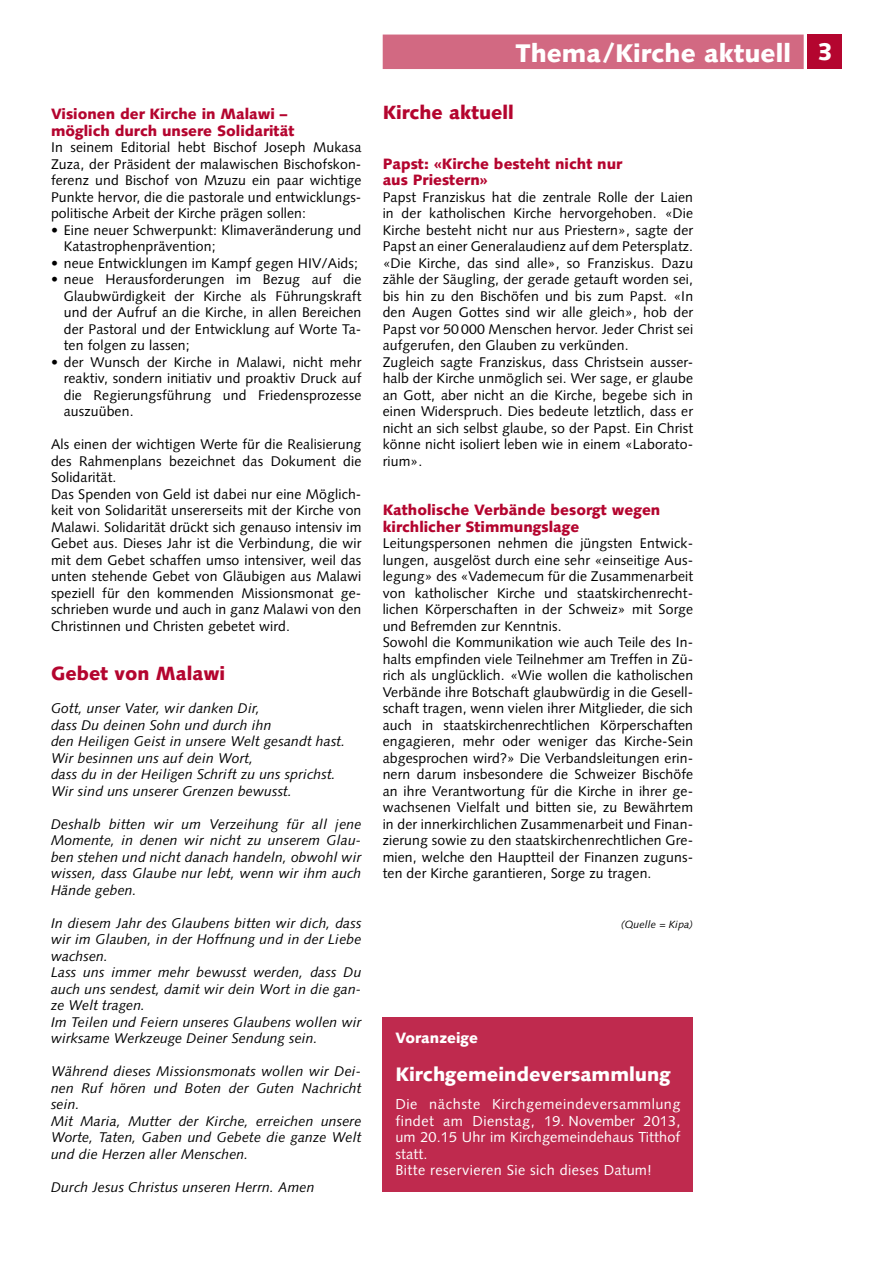
<style>
.page{position:relative;width:893px;height:1263px;background:#fff}
.page>*{position:absolute;margin:0;border:0;box-sizing:border-box;transform-origin:0 0}
.t1{font:900 25.5px "Syntax";color:#fff}
.t2{font:900 19.5px "Syntax";color:#fff}
.t3{font:900 19.2px "Syntax";color:#b4052f}
.t4{font:900 15px/16.5px "Syntax";color:#b4052f}
.t5{font:900 15px "Syntax";color:#fff}
.t6{font:14.4px/16.5px "Syntax";letter-spacing:.03em;color:#fff}
.t7{font:14.1px/16.5px "Syntax";letter-spacing:.01em;color:#000}
.t8{font:italic 14.1px/16.5px "Syntax";letter-spacing:.01em;color:#000}
.t9{font:italic 10.5px "Syntax";letter-spacing:.01em;color:#000}
.s1{font-size:24px}
</style>
<div class="page">
<div style="left:808px;top:35px;width:34px;height:34px;background:#b4052f"></div>
<div style="left:383px;top:35px;width:421px;height:34px;background:#d26982"></div>
<div style="left:383px;top:1017px;width:310px;height:175px;background:#bf2a4e"></div>
<p class="t4" style="left:51px;top:106px;width:245px">Visionen der Kirche in Malawi – möglich durch unsere Solidarität</p>
<p class="t7" style="left:51px;top:139px;width:312px;text-align:justify">In seinem Editorial hebt Bischof Joseph Mukasa Zuza, der Präsident der malawischen Bischofskon&shy;ferenz und Bischof von Mzuzu ein paar wichtige Punkte hervor, die die pastorale und entwicklungs&shy;politische Arbeit der Kirche prägen sollen:</p>
<p class="t7" style="left:64px;top:221px;width:299px;text-indent:-13px">• Eine neuer Schwerpunkt: Klimaveränderung und<br>Katastrophenprävention;</p>
<p class="t7" style="left:51px;top:254px;width:309px">• neue Entwicklungen im Kampf gegen HIV/Aids;</p>
<p class="t7" style="left:64px;top:271px;width:299px;text-align:justify;text-indent:-13px">• neue Herausforderungen im Bezug auf die Glaubwürdigkeit der Kirche als Führungskraft und der Aufruf an die Kirche, in allen Bereichen der Pastoral und der Entwicklung auf Worte Ta&shy;ten folgen zu lassen;</p>
<p class="t7" style="left:64px;top:353px;width:299px;text-align:justify;text-indent:-13px">• der Wunsch der Kirche in Malawi, nicht mehr reaktiv, sondern initiativ und proaktiv Druck auf die Regierungsführung und Friedensprozesse auszuüben.</p>
<p class="t7" style="left:51px;top:436px;width:312px">Als einen der wichtigen Werte für die Realisierung des Rahmenplans bezeichnet das Dokument die Solidarität.<br>Das Spenden von Geld ist dabei nur eine Möglich&shy;keit von Solidarität unsererseits mit der Kirche von Malawi. Solidarität drückt sich genauso intensiv im Gebet aus. Dieses Jahr ist die Verbindung, die wir mit dem Gebet schaffen umso intensiver, weil das unten stehende Gebet von Gläubigen aus Malawi speziell für den kommenden Missionsmonat ge&shy;schrieben wurde und auch in ganz Malawi von den Christinnen und Christen gebetet wird.</p>
<h3 class="t3" style="left:51px;top:662px;width:176px">Gebet von Malawi</h3>
<p class="t8" style="left:51px;top:700px;width:296px">Gott, unser Vater, wir danken Dir,<br>dass Du deinen Sohn und durch ihn<br>den Heiligen Geist in unsere Welt gesandt hast.<br>Wir besinnen uns auf dein Wort,<br>dass du in der Heiligen Schrift zu uns sprichst.<br>Wir sind uns unserer Grenzen bewusst.</p>
<p class="t8" style="left:51px;top:815px;width:312px;text-align:justify">Deshalb bitten wir um Verzeihung für all jene Momente, in denen wir nicht zu unserem Glau&shy;ben stehen und nicht danach handeln, obwohl wir wissen, dass Glaube nur lebt, wenn wir ihm auch Hände geben.</p>
<p class="t8" style="left:51px;top:914px;width:312px">In diesem Jahr des Glaubens bitten wir dich, dass wir im Glauben, in der Hoffnung und in der Liebe wachsen.<br>Lass uns immer mehr bewusst werden, dass Du auch uns sendest, damit wir dein Wort in die gan&shy;ze Welt tragen.<br>Im Teilen und Feiern unseres Glaubens wollen wir wirksame Werkzeuge Deiner Sendung sein.</p>
<p class="t8" style="left:51px;top:1063px;width:312px">Während dieses Missionsmonats wollen wir Dei&shy;nen Ruf hören und Boten der Guten Nachricht sein.<br>Mit Maria, Mutter der Kirche, erreichen unsere Worte, Taten, Gaben und Gebete die ganze Welt und die Herzen aller Menschen.</p>
<p class="t8" style="left:51px;top:1178px;width:265px">Durch Jesus Christus unseren Herrn. Amen</p>
<h1 class="t1" style="left:516px;top:38px;width:319px">Thema/Kirche aktuell <span class="s1">3</span></h1>
<h3 class="t3" style="left:383px;top:101px;width:133px">Kirche aktuell</h3>
<p class="t4" style="left:383px;top:155px;width:241px">Papst: «Kirche besteht nicht nur aus Priestern»</p>
<p class="t7" style="left:383px;top:188px;width:312px">Papst Franziskus hat die zentrale Rolle der Laien in der katholischen Kirche hervorgehoben. «Die Kirche besteht nicht nur aus Priestern», sagte der Papst an einer Generalaudienz auf dem Petersplatz. «Die Kirche, das sind alle», so Franziskus. Dazu zähle der Säugling, der gerade getauft worden sei, bis hin zu den Bischöfen und bis zum Papst. «In den Augen Gottes sind wir alle gleich», hob der Papst vor 50 000 Menschen hervor. Jeder Christ sei aufgerufen, den Glauben zu verkünden.<br>Zugleich sagte Franziskus, dass Christsein ausser&shy;halb der Kirche unmöglich sei. Wer sage, er glaube an Gott, aber nicht an die Kirche, begebe sich in einen Widerspruch. Dies bedeute letztlich, dass er nicht an sich selbst glaube, so der Papst. Ein Christ könne nicht isoliert leben wie in einem «Laborato&shy;rium».</p>
<p class="t4" style="left:383px;top:502px;width:279px">Katholische Verbände besorgt wegen kirchlicher Stimmungslage</p>
<p class="t7" style="left:383px;top:535px;width:312px">Leitungspersonen nehmen die jüngsten Entwick&shy;lungen, ausgelöst durch eine sehr «einseitige Aus&shy;legung» des «Vademecum für die Zusammenarbeit von katholischer Kirche und staatskirchenrecht&shy;lichen Körperschaften in der Schweiz» mit Sorge und Befremden zur Kenntnis.<br>Sowohl die Kommunikation wie auch Teile des In&shy;halts empfinden viele Teilnehmer am Treffen in Zü&shy;rich als unglücklich. «Wie wollen die katholischen Verbände ihre Botschaft glaubwürdig in die Gesell&shy;schaft tragen, wenn vielen ihrer Mitglieder, die sich auch in staatskirchenrechtlichen Körperschaften engagieren, mehr oder weniger das Kirche-Sein abgesprochen wird?» Die Verbandsleitungen erin&shy;nern darum insbesondere die Schweizer Bischöfe an ihre Verantwortung für die Kirche in ihrer ge&shy;wachsenen Vielfalt und bitten sie, zu Bewährtem in der innerkirchlichen Zusammenarbeit und Finan&shy;zierung sowie zu den staatskirchenrechtlichen Gre&shy;mien, welche den Hauptteil der Finanzen zuguns&shy;ten der Kirche garantieren, Sorge zu tragen.</p>
<p class="t9" style="left:621px;top:918px;width:73px">(Quelle = Kipa)</p>
<p class="t5" style="left:395px;top:1029px;width:84px">Voranzeige</p>
<h2 class="t2" style="left:395px;top:1062px;width:277px">Kirchgemeindeversammlung</h2>
<p class="t6" style="left:395px;top:1096px;width:286px">Die nächste Kirchgemeindeversammlung findet am Dienstag, 19. November 2013, um 20.15 Uhr im Kirchgemeindehaus Titthof statt.<br>Bitte reservieren Sie sich dieses Datum!</p>
</div>
